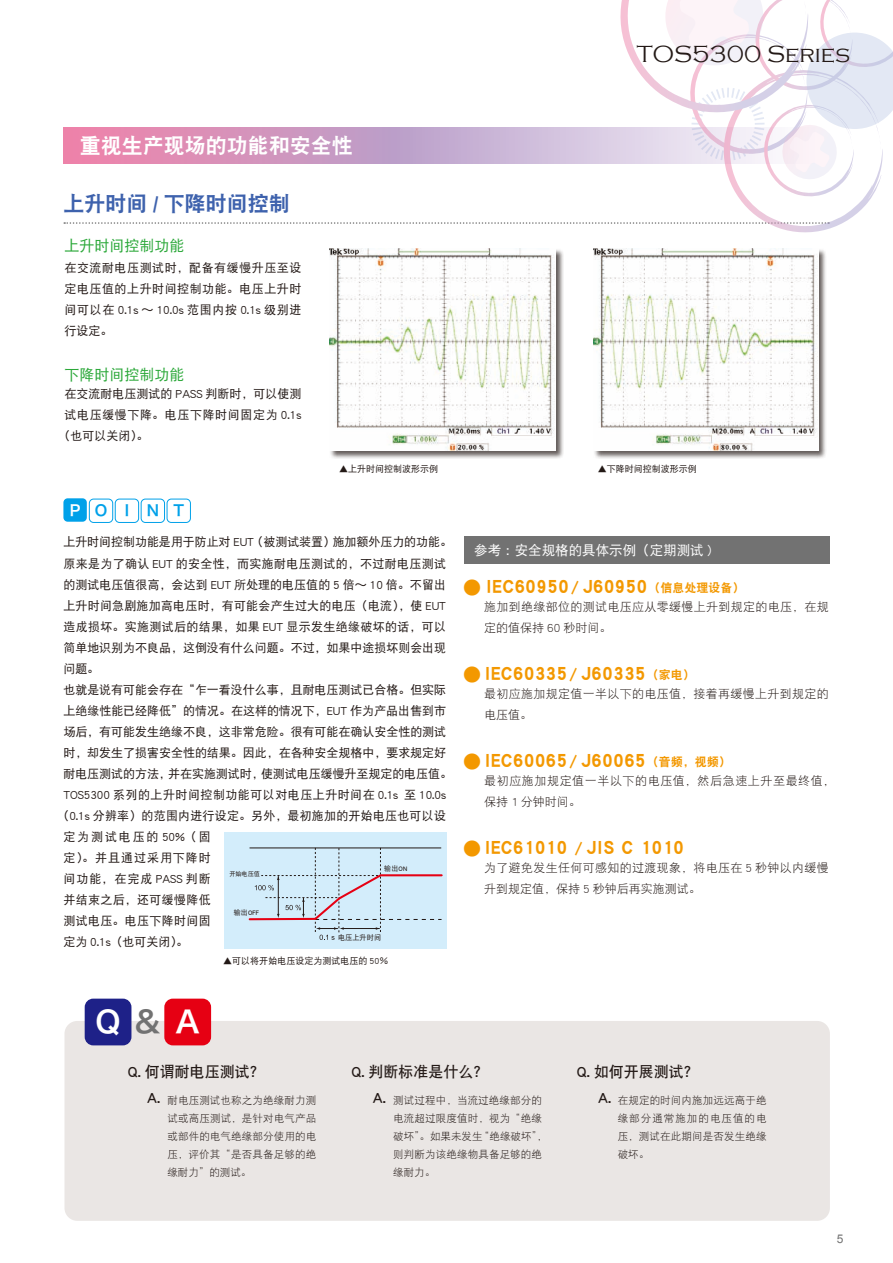
<style>
.page{position:relative;width:893px;height:1263px;background:#fff}
.page>*{position:absolute;margin:0;border:0;box-sizing:border-box;transform-origin:0 0}
.t1{font:30px "Hiragino Sans GB W6";color:#fff}
.t2{font:300 24px "Copperplate Gothic";color:#231916}
.t3{font:21px "DF Hei GB W9";color:#f39800}
.t4{font:21px "DF Hei GB W9";color:#fff}
.t5{font:21px "DF Hei GB W9";color:#3e62ad}
.t6{font:15px "DF Hei GB W7";color:#231916}
.t7{font:15px "DF Hei GB W5";color:#2ba839}
.t8{font:15px "Hiragino Sans GB W6";letter-spacing:1.06em;color:#00a1e9}
.t9{font:13.5px "DF Hei GB W5";color:#fff}
.t10{font:12px/21px "DF Hei GB W5";color:#231916;text-align:justify}
.t11{font:12px/21px "DF Hei GB W3";letter-spacing:.03em;color:#231916}
.t12{font:12px "DF Hei GB W5";letter-spacing:.03em;color:#231916}
.t13{font:12px "DF Hei GB W5";letter-spacing:.04em;color:#231916}
.t14{font:12px/21px "DF Hei GB W3";letter-spacing:.05em;color:#231916}
.t15{font:12px "DF Hei GB W5";letter-spacing:.05em;color:#231916}
.t16{font:12px "DF Hei GB W5";letter-spacing:.085em;color:#231916}
.t17{font:12px "DF Hei GB W5";letter-spacing:.155em;color:#231916}
.t18{font:12px "DF Hei GB W5";letter-spacing:.08em;color:#231916}
.t19{font:12px "Arial";color:#727272}
.t20{font:10.5px/18px "DF Hei GB W3";letter-spacing:.015em;color:#231916;text-align:justify}
.t21{font:9px "DF Hei GB W5";color:#231916}
.t22{font:7.2px "DFP Hei W5 G Bpc EUC H";color:#231916}
.t23{font:6.15px "DFP Hei W5 G Bpc EUC H";color:#231916}
.s1{color:#fff}
.s2{font-size:18px}
.s3{font-size:15px}
.s4{font-size:12px}
.s5{color:#727272}
.s6{font-family:"DF Hei GB W7";font-size:15px}
</style>
<div class="page">
<div style="left:329px;top:248px;width:235px;height:211px;background:#231916;opacity:.7"></div>
<img style="left:330px;top:249px;width:225px;height:201px">
<div style="left:593px;top:248px;width:234px;height:211px;background:#231916;opacity:.7"></div>
<img style="left:593px;top:249px;width:225px;height:201px">
<div style="left:63px;top:498px;width:24px;height:24px;background:#00a1e9;border-radius:4px"></div>
<div style="left:89px;top:499px;width:24px;height:24px;border:1px solid #00a1e9;border-radius:4px"></div>
<div style="left:115px;top:499px;width:24px;height:24px;border:1px solid #00a1e9;border-radius:4px"></div>
<div style="left:141px;top:499px;width:24px;height:24px;border:1px solid #00a1e9;border-radius:4px"></div>
<div style="left:167px;top:499px;width:24px;height:24px;border:1px solid #00a1e9;border-radius:4px"></div>
<div style="left:464px;top:536px;width:366px;height:27px;background:#727272"></div>
<div style="left:64px;top:1021px;width:766px;height:200px;background:#eae6e4;border-radius:13px"></div>
<div style="left:85px;top:999px;width:46px;height:46px;background:#1e2188;border-radius:9px"></div>
<div style="left:164px;top:999px;width:47px;height:46px;background:#e60013;border-radius:9px"></div>
<div style="left:224px;top:832px;width:223px;height:117px;background:#d3edfb"></div>
<hr style="left:250px;top:847px;width:191px;height:1px;background:#231916">
<svg style="left:248px;top:848px;width:195px;height:92px"></svg>
<svg style="left:64px;top:0;width:829px;height:233px"></svg>
<h3 class="t4" style="left:80px;top:134px;width:274px">重视生产现场的功能和安全性</h3>
<h3 class="t5" style="left:63px;top:192px;width:228px">上升时间 / 下降时间控制</h3>
<p class="t7" style="left:64px;top:238px;width:121px">上升时间控制功能</p>
<p class="t10" style="left:64px;top:257px;width:239px">在交流耐电压测试时，配备有缓慢升压至设定电压值的上升时间控制功能。电压上升时间可以在 0.1s ～ 10.0s 范围内按 0.1s 级别进行设定。</p>
<p class="t7" style="left:64px;top:367px;width:121px">下降时间控制功能</p>
<p class="t10" style="left:64px;top:383px;width:239px">在交流耐电压测试的 PASS 判断时，可以使测</p>
<p class="t15" style="left:64px;top:409px;width:239px">试电压缓慢下降。电压下降时间固定为 0.1s</p>
<p class="t10" style="left:58px;top:425px;width:91px">（也可以关闭）。</p>
<h2 class="t2" style="left:637px;top:41px;width:215px">TOS5300 Series</h2>
<p class="t8" style="left:70px;top:501px;width:116px"><span class="s1">P</span>OINT</p>
<p class="t21" style="left:339px;top:464px;width:101px">▲上升时间控制波形示例</p>
<p class="t21" style="left:598px;top:464px;width:100px">▲下降时间控制波形示例</p>
<p class="t10" style="left:63px;top:531px;width:390px">上升时间控制功能是用于防止对 EUT（被测试装置）施加额外压力的功能。</p>
<p class="t12" style="left:63px;top:557px;width:384px">原来是为了确认 EUT 的安全性，而实施耐电压测试的，不过耐电压测试</p>
<p class="t10" style="left:63px;top:573px;width:384px">的测试电压值很高，会达到 EUT 所处理的电压值的 5 倍～ 10 倍。不留出</p>
<p class="t10" style="left:63px;top:594px;width:384px">上升时间急剧施加高电压时，有可能会产生过大的电压（电流），使 EUT</p>
<p class="t12" style="left:63px;top:620px;width:384px">造成损坏。实施测试后的结果，如果 EUT 显示发生绝缘破坏的话，可以</p>
<p class="t10" style="left:63px;top:636px;width:384px">简单地识别为不良品，这倒没有什么问题。不过，如果中途损坏则会出现</p>
<p class="t10" style="left:63px;top:657px;width:37px">问题。</p>
<p class="t10" style="left:63px;top:678px;width:384px">也就是说有可能会存在“乍一看没什么事，且耐电压测试已合格。但实际</p>
<p class="t10" style="left:63px;top:699px;width:384px">上绝缘性能已经降低”的情况。在这样的情况下，EUT 作为产品出售到市</p>
<p class="t10" style="left:63px;top:720px;width:384px">场后，有可能发生绝缘不良，这非常危险。很有可能在确认安全性的测试</p>
<p class="t10" style="left:63px;top:741px;width:384px">时，却发生了损害安全性的结果。因此，在各种安全规格中，要求规定好</p>
<p class="t10" style="left:63px;top:762px;width:390px">耐电压测试的方法，并在实施测试时，使测试电压缓慢升至规定的电压值。</p>
<p class="t13" style="left:63px;top:788px;width:384px">TOS5300 系列的上升时间控制功能可以对电压上升时间在 0.1s 至 10.0s</p>
<p class="t10" style="left:57px;top:804px;width:390px">（0.1s 分辨率）的范围内进行设定。另外，最初施加的开始电压也可以设</p>
<p class="t17" style="left:63px;top:830px;width:149px">定为测试电压的 50%（固</p>
<p class="t18" style="left:63px;top:851px;width:149px">定）。并且通过采用下降时</p>
<p class="t16" style="left:63px;top:872px;width:149px">间功能，在完成 PASS 判断</p>
<p class="t12" style="left:63px;top:893px;width:149px">并结束之后，还可缓慢降低</p>
<p class="t12" style="left:63px;top:914px;width:149px">测试电压。电压下降时间固</p>
<p class="t10" style="left:63px;top:930px;width:126px">定为 0.1s（也可关闭）。</p>
<p class="t21" style="left:223px;top:955px;width:167px">▲可以将开始电压设定为测试电压的 50％</p>
<p class="t22" style="left:384px;top:864px;width:24px">输出ON</p>
<p class="t23" style="left:229px;top:871px;width:32px">开始电压值</p>
<p class="t22" style="left:234px;top:908px;width:27px">输出OFF</p>
<p class="t22" style="left:338px;top:934px;width:45px">电压上升时间</p>
<p class="t9" style="left:474px;top:542px;width:239px">参考：安全规格的具体示例（定期测试 )</p>
<h3 class="t3" style="left:463px;top:574px;width:283px"><span class="s2">●</span> IEC60950<span class="s3">／</span>J60950 <span class="s4">（信息处理设备）</span></h3>
<p class="t11" style="left:484px;top:596px;width:346px">施加到绝缘部位的测试电压应从零缓慢上升到规定的电压，在规定的值保持 60 秒时间。</p>
<h3 class="t3" style="left:463px;top:661px;width:233px"><span class="s2">●</span> IEC60335<span class="s3">／</span>J60335 <span class="s4">（家电）</span></h3>
<p class="t11" style="left:484px;top:683px;width:346px">最初应施加规定值一半以下的电压值，接着再缓慢上升到规定的电压值。</p>
<h3 class="t3" style="left:463px;top:748px;width:269px"><span class="s2">●</span> IEC60065<span class="s3">／</span>J60065 <span class="s4">（音频，视频）</span></h3>
<p class="t14" style="left:484px;top:770px;width:352px">最初应施加规定值一半以下的电压值，然后急速上升至最终值，保持 1 分钟时间。</p>
<h3 class="t3" style="left:463px;top:835px;width:223px"><span class="s2">●</span> IEC61010 <span class="s3">／</span>JIS C 1010</h3>
<p class="t11" style="left:484px;top:857px;width:346px">为了避免发生任何可感知的过渡现象，将电压在 5 秒钟以内缓慢升到规定值，保持 5 秒钟后再实施测试。</p>
<h1 class="t1" style="left:96px;top:1002px;width:106px">Q<span class="s5">&amp;</span>A</h1>
<p class="t6" style="left:128px;top:1063px;width:138px">Q. 何谓耐电压测试？</p>
<p class="t20" style="left:167px;top:1091px;width:150px;text-indent:-20px"><span class="s6">A.</span> 耐电压测试也称之为绝缘耐力测试或高压测试，是针对电气产品或部件的电气绝缘部分使用的电压，评价其“是否具备足够的绝缘耐力”的测试。</p>
<p class="t6" style="left:352px;top:1063px;width:138px">Q. 判断标准是什么？</p>
<p class="t20" style="left:393px;top:1091px;width:156px;text-align:left;text-indent:-20px"><span class="s6">A.</span> 测试过程中，当流过绝缘部分的电流超过限度值时，视为“绝缘破坏”。如果未发生“绝缘破坏”，则判断为该绝缘物具备足够的绝缘耐力。</p>
<p class="t6" style="left:577px;top:1063px;width:123px">Q. 如何开展测试？</p>
<p class="t20" style="left:618px;top:1091px;width:150px;text-indent:-20px"><span class="s6">A.</span> 在规定的时间内施加远远高于绝缘部分通常施加的电压值的电压，测试在此期间是否发生绝缘破坏。</p>
<p class="t19" style="left:837px;top:1231px;width:8px">5</p>
</div>
